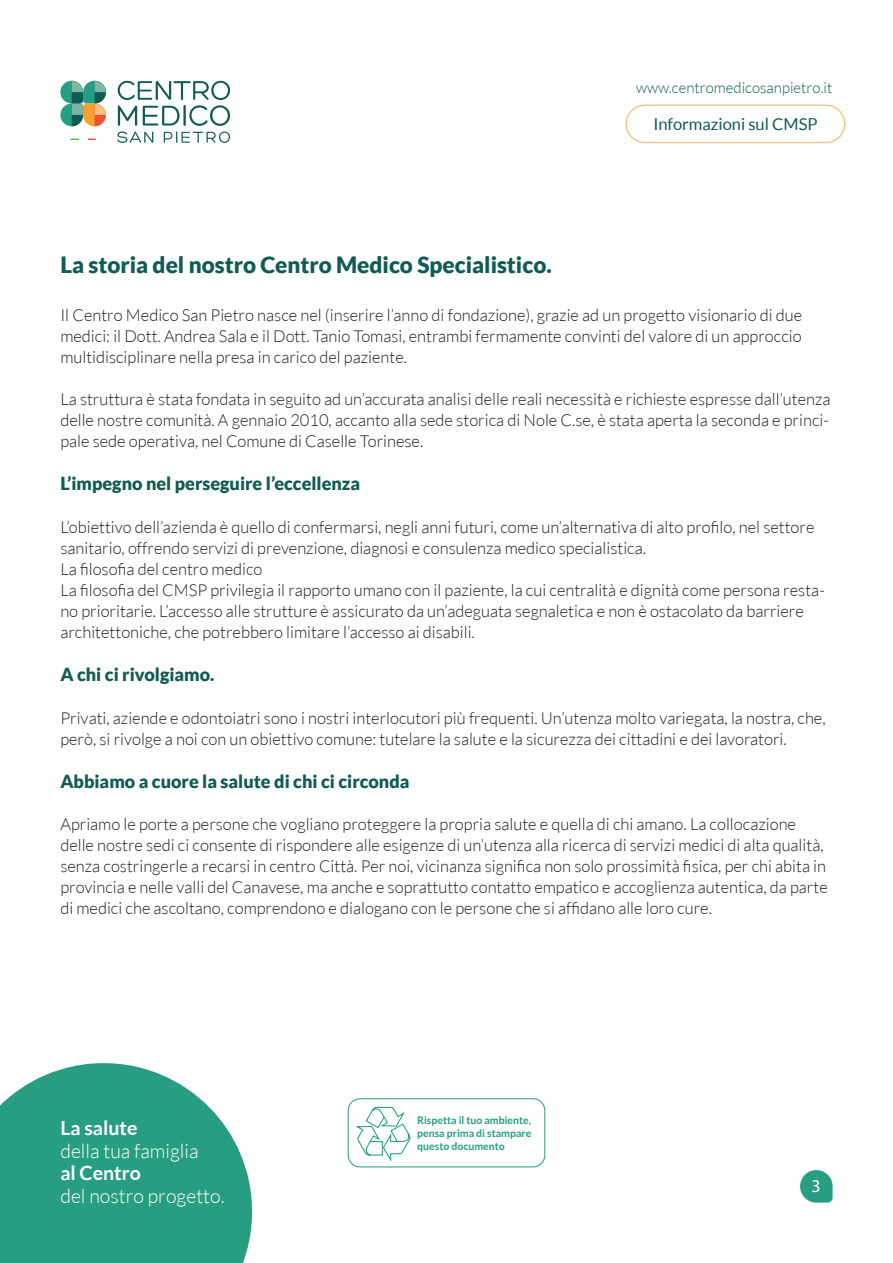
<style>
.page{position:relative;width:893px;height:1263px;background:#fff}
.page>*{position:absolute;margin:0;border:0;box-sizing:border-box;transform-origin:0 0}
.t1{font:900 22.5px "Lato";color:#105b53}
.t2{font:300 19.5px "Lato";color:#fff}
.t3{font:700 19.5px "Lato";color:#fff}
.t4{font:900 18px "Lato";color:#105b53}
.t5{font:18px "Myriad Pro";color:#fff}
.testo{font:300 16.5px/21px "Lato";color:#231f20}
.t6{font:16.5px "Lato";color:#105b53}
.t7{font:300 15px "Lato";color:#105b53}
.t8{font:700 10.5px/12.6px "Lato";color:#279d82;text-align:justify}
</style>
<div class="page">
<svg style="left:0;top:1063px;width:252px;height:200px;background:#3fa890"></svg>
<svg style="left:60px;top:81px;width:46px;height:45px;background:#7ea385"></svg>
<svg style="left:117px;top:80px;width:113px;height:63px"></svg>
<svg style="left:71px;top:139px;width:25px;height:1px"></svg>
<svg style="left:800px;top:1170px;width:33px;height:32px"></svg>
<svg style="left:355px;top:1106px;width:56px;height:56px"></svg>
<div style="left:348px;top:1098px;width:197px;height:69px;border:1px solid #279d82;border-radius:12px"></div>
<div style="left:625px;top:105px;width:220px;height:38px;border:1px solid #fcbe7b;border-radius:19px"></div>
<p class="t7" style="left:636px;top:79px;width:198px">www.centromedicosanpietro.it</p>
<p class="t6" style="left:653px;top:115px;width:166px">Informazioni sul CMSP</p>
<p class="t1" style="left:60px;top:252px;width:493px">La storia del nostro Centro Medico Specialistico.</p>
<p class="testo" style="left:60px;top:305px;width:743px;text-align:justify">Il Centro Medico San Pietro nasce nel (inserire l’anno di fondazione), grazie ad un progetto visionario di due medici: il Dott. Andrea Sala e il Dott. Tanio Tomasi, entrambi fermamente convinti del valore di un approccio multidisciplinare nella presa in carico del paziente.</p>
<p class="testo" style="left:60px;top:389px;width:772px;text-align:justify">La struttura è stata fondata in seguito ad un’accurata analisi delle reali necessità e richieste espresse dall’utenza delle nostre comunità. A gennaio 2010, accanto alla sede storica di Nole C.se, è stata aperta la seconda e princi&shy;pale sede operativa, nel Comune di Caselle Torinese.</p>
<p class="t4" style="left:60px;top:473px;width:301px">L’impegno nel perseguire l’eccellenza</p>
<p class="testo" style="left:60px;top:517px;width:756px">L’obiettivo dell’azienda è quello di confermarsi, negli anni futuri, come un’alternativa di alto profilo, nel settore sanitario, offrendo servizi di prevenzione, diagnosi e consulenza medico specialistica.</p>
<p class="testo" style="left:60px;top:559px;width:204px">La filosofia del centro medico</p>
<p class="testo" style="left:60px;top:580px;width:766px">La filosofia del CMSP privilegia il rapporto umano con il paziente, la cui centralità e dignità come persona resta&shy;no prioritarie. L’accesso alle strutture è assicurato da un’adeguata segnaletica e non è ostacolato da barriere architettoniche, che potrebbero limitare l’accesso ai disabili.</p>
<p class="t4" style="left:60px;top:664px;width:156px">A chi ci rivolgiamo.</p>
<p class="testo" style="left:60px;top:707px;width:767px">Privati, aziende e odontoiatri sono i nostri interlocutori più frequenti. Un’utenza molto variegata, la nostra, che, però, si rivolge a noi con un obiettivo comune: tutelare la salute e la sicurezza dei cittadini e dei lavoratori.</p>
<p class="t4" style="left:60px;top:771px;width:351px">Abbiamo a cuore la salute di chi ci circonda</p>
<p class="testo" style="left:60px;top:814px;width:769px">Apriamo le porte a persone che vogliano proteggere la propria salute e quella di chi amano. La collocazione delle nostre sedi ci consente di rispondere alle esigenze di un’utenza alla ricerca di servizi medici di alta qualità, senza costringerle a recarsi in centro Città. Per noi, vicinanza significa non solo prossimità fisica, per chi abita in provincia e nelle valli del Canavese, ma anche e soprattutto contatto empatico e accoglienza autentica, da parte di medici che ascoltano, comprendono e dialogano con le persone che si affidano alle loro cure.</p>
<p class="t3" style="left:60px;top:1117px;width:79px">La salute</p>
<p class="t2" style="left:60px;top:1140px;width:140px">della tua famiglia</p>
<p class="t3" style="left:60px;top:1162px;width:82px">al Centro</p>
<p class="t2" style="left:60px;top:1185px;width:166px">del nostro progetto.</p>
<p class="t8" style="left:417px;top:1114px;width:116px">Rispetta il tuo ambiente, pensa prima di stampare questo documento</p>
<p class="t5" style="left:811px;top:1175px;width:11px">3</p>
</div>
